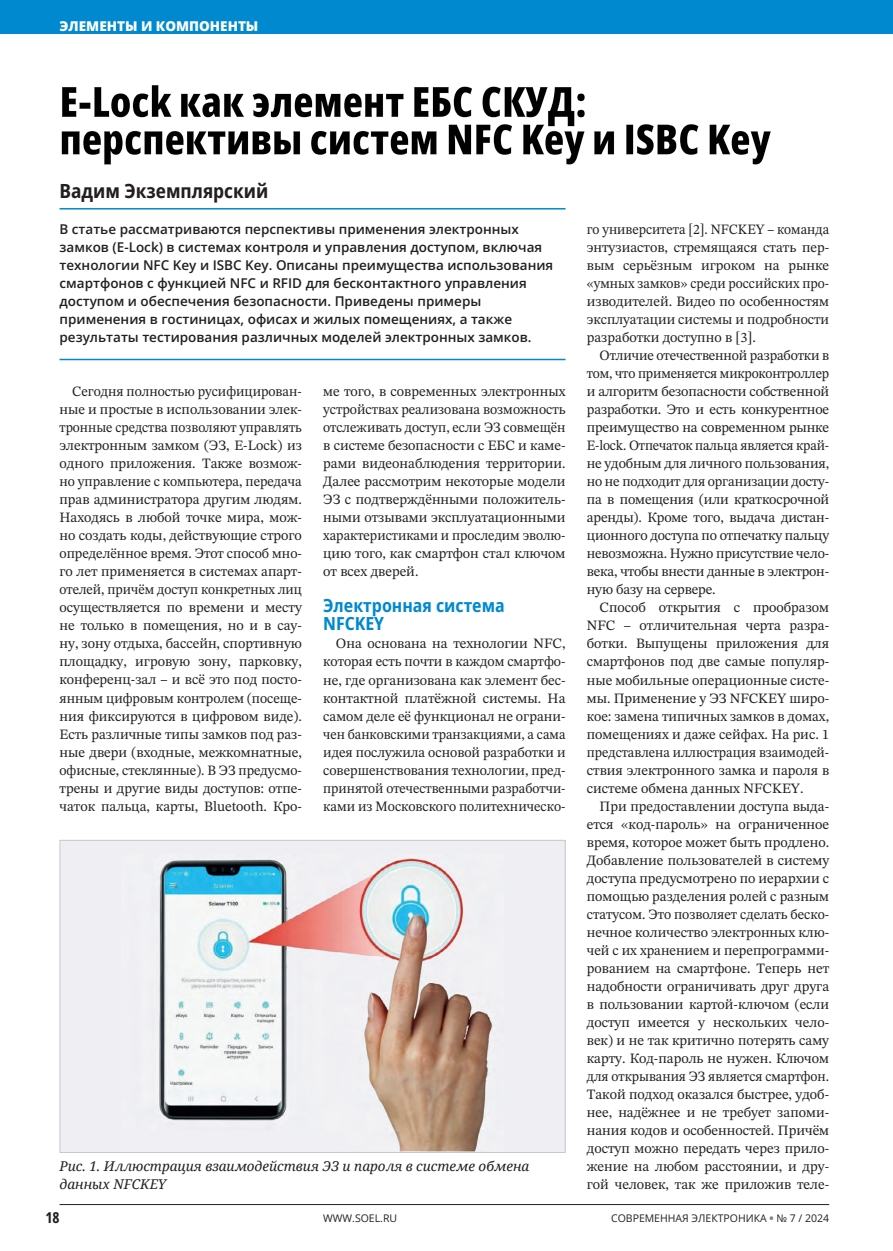
<style>
.page{position:relative;width:893px;height:1251px;background:#fff}
.page>*{position:absolute;margin:0;border:0;box-sizing:border-box;transform-origin:0 0}
.t1{font:700 semi-condensed 19.5px "Open Sans";color:#231f20}
.t2{font:700 semi-condensed 18px/18px "Open Sans";color:#0089cf}
.t3{font:700 15px "Open Sans Condensed";color:#231f20}
.t4{font:14.25px/18px "STIX Two Text";color:#231f20;text-align:justify}
.t5{font:14.25px/18px "STIX Two Text";color:#231f20;text-align:justify;scale:.95 1}
.t6{font:600 13.5px/18px "Open Sans";color:#231f20}
.t7{font:italic 13.5px/18px "Noto Serif";color:#231f20}
.t8{font:800 13.5px "Open Sans";color:#fff}
.t9{font:10.5px "Open Sans";color:#231f20}
.s1{font-weight:800;color:#808285}
</style>
<div class="page">
<div style="left:0;top:0;width:893px;height:34px;background:#0089cf"></div>
<hr style="left:60px;top:1203px;width:769px;height:1px;background:#231f20">
<hr style="left:60px;top:358px;width:506px;height:2px;background:#0089cf">
<hr style="left:60px;top:208px;width:506px;height:1px;background:#0089cf">
<svg style="left:183px;top:86px;width:566px;height:69px"></svg>
<div style="left:60px;top:840px;width:505px;height:312px;background:#efeff3"></div>
<img style="left:159px;top:858px;width:333px;height:292px">
<div style="left:60px;top:839px;width:506px;height:313px;border:1px solid #c7c8ca"></div>
<p class="t8" style="left:60px;top:17px;width:200px">ЭЛЕМЕНТЫ И КОМПОНЕНТЫ</p>
<h1 class="t1" style="left:60px;top:178px;width:210px">Вадим Экземплярский</h1>
<p class="t6" style="left:60px;top:220px;width:495px">В статье рассматриваются перспективы применения электронных замков (E-Lock) в системах контроля и управления доступом, включая технологии NFC Key и ISBC Key. Описаны преимущества использования смартфонов с функцией NFC и RFID для бесконтактного управления доступом и обеспечения безопасности. Приведены примеры применения в гостиницах, офисах и жилых помещениях, а также результаты тестирования различных моделей электронных замков.</p>
<p class="t4" style="left:60px;top:382px;width:244px;text-indent:13px">Сегодня полностью русифицирован&shy;ные и простые в использовании элек&shy;тронные средства позволяют управлять электронным замком (ЭЗ, E-Lock) из одного приложения. Также возмож&shy;но управление с компьютера, передача прав администратора другим людям.<br>Находясь в любой точке мира, мож&shy;но создать коды, действующие строго определённое время. Этот способ мно&shy;го лет применяется в системах апарт&shy;отелей, причём доступ конкретных лиц осуществляется по времени и месту не только в помещения, но и в сау&shy;ну, зону отдыха, бассейн, спортивную площадку, игровую зону, парковку, конференц-зал – и всё это под посто&shy;янным цифровым контролем (посеще&shy;ния фиксируются в цифровом виде).<br>Есть различные типы замков под раз&shy;ные двери (входные, межкомнатные, офисные, стеклянные). В ЭЗ предусмо&shy;трены и другие виды доступов: отпе&shy;чаток пальца, карты, Bluetooth. Кро-</p>
<p class="t4" style="left:323px;top:382px;width:244px">ме того, в современных электронных устройствах реализована возможность отслеживать доступ, если ЭЗ совмещён в системе безопасности с ЕБС и каме&shy;рами видеонаблюдения территории.<br>Далее рассмотрим некоторые модели ЭЗ с подтверждёнными положитель&shy;ными отзывами эксплуатационными характеристиками и проследим эволю&shy;цию того, как смартфон стал ключом от всех дверей.</p>
<p class="t2" style="left:323px;top:596px;width:183px">Электронная система<br>NFCKEY</p>
<p class="t4" style="left:323px;top:634px;width:244px;text-indent:13px">Она основана на технологии NFC, которая есть почти в каждом смартфо&shy;не, где организована как элемент бес&shy;контактной платёжной системы. На самом деле её функционал не ограни&shy;чен банковскими транзакциями, а сама идея послужила основой разработки и совершенствования технологии, пред&shy;принятой отечественными разработчи&shy;ками из Московского политехническо-</p>
<p class="t7" style="left:60px;top:1156px;width:471px">Рис. 1. Иллюстрация взаимодействия ЭЗ и пароля в системе обмена данных NFCKEY</p>
<p class="t5" style="left:587px;top:220px;width:257px">го университета [2]. NFCKEY – команда энтузиастов, стремящаяся стать пер&shy;вым серьёзным игроком на рынке «умных замков» среди российских про&shy;изводителей. Видео по особенностям эксплуатации системы и подробности разработки доступно в [3].</p>
<p class="t4" style="left:587px;top:346px;width:244px;text-indent:13px">Отличие отечественной разработки в том, что применяется микроконтроллер и алгоритм безопасности собственной разработки. Это и есть конкурентное преимущество на современном рынке E-lock. Отпечаток пальца является край&shy;не удобным для личного пользования, но не подходит для организации досту&shy;па в помещения (или краткосрочной аренды). Кроме того, выдача дистан&shy;ционного доступа по отпечатку пальцу невозможна. Нужно присутствие чело&shy;века, чтобы внести данные в электрон&shy;ную базу на сервере.</p>
<p class="t4" style="left:587px;top:598px;width:244px;text-indent:13px">Способ открытия с прообразом NFC – отличительная черта разра&shy;ботки. Выпущены приложения для смартфонов под две самые популяр&shy;ные мобильные операционные систе&shy;мы. Применение у ЭЗ NFCKEY широ&shy;кое: замена типичных замков в домах, помещениях и даже сейфах. На рис. 1 представлена иллюстрация взаимодей&shy;ствия электронного замка и пароля в системе обмена данных NFCKEY.</p>
<p class="t4" style="left:587px;top:796px;width:244px;text-indent:13px">При предоставлении доступа выда&shy;ется «код-пароль» на ограниченное время, которое может быть продлено.<br>Добавление пользователей в систему доступа предусмотрено по иерархии с помощью разделения ролей с разным статусом. Это позволяет сделать беско&shy;нечное количество электронных клю&shy;чей с их хранением и перепрограмми&shy;рованием на смартфоне. Теперь нет надобности ограничивать друг друга в пользовании картой-ключом (если доступ имеется у нескольких чело&shy;век) и не так критично потерять саму карту. Код-пароль не нужен. Ключом для открывания ЭЗ является смартфон.<br>Такой подход оказался быстрее, удоб&shy;нее, надёжнее и не требует запоми&shy;нания кодов и особенностей. Причём доступ можно передать через прило&shy;жение на любом расстоянии, и дру&shy;гой человек, так же приложив теле-</p>
<p class="t3" style="left:45px;top:1207px;width:16px">18</p>
<p class="t9" style="left:323px;top:1210px;width:75px">WWW.SOEL.RU</p>
<p class="t9" style="left:611px;top:1210px;width:220px">СОВРЕМЕННАЯ ЭЛЕКТРОНИКА <span class="s1">•</span> № 7 / 2024</p>
</div>
